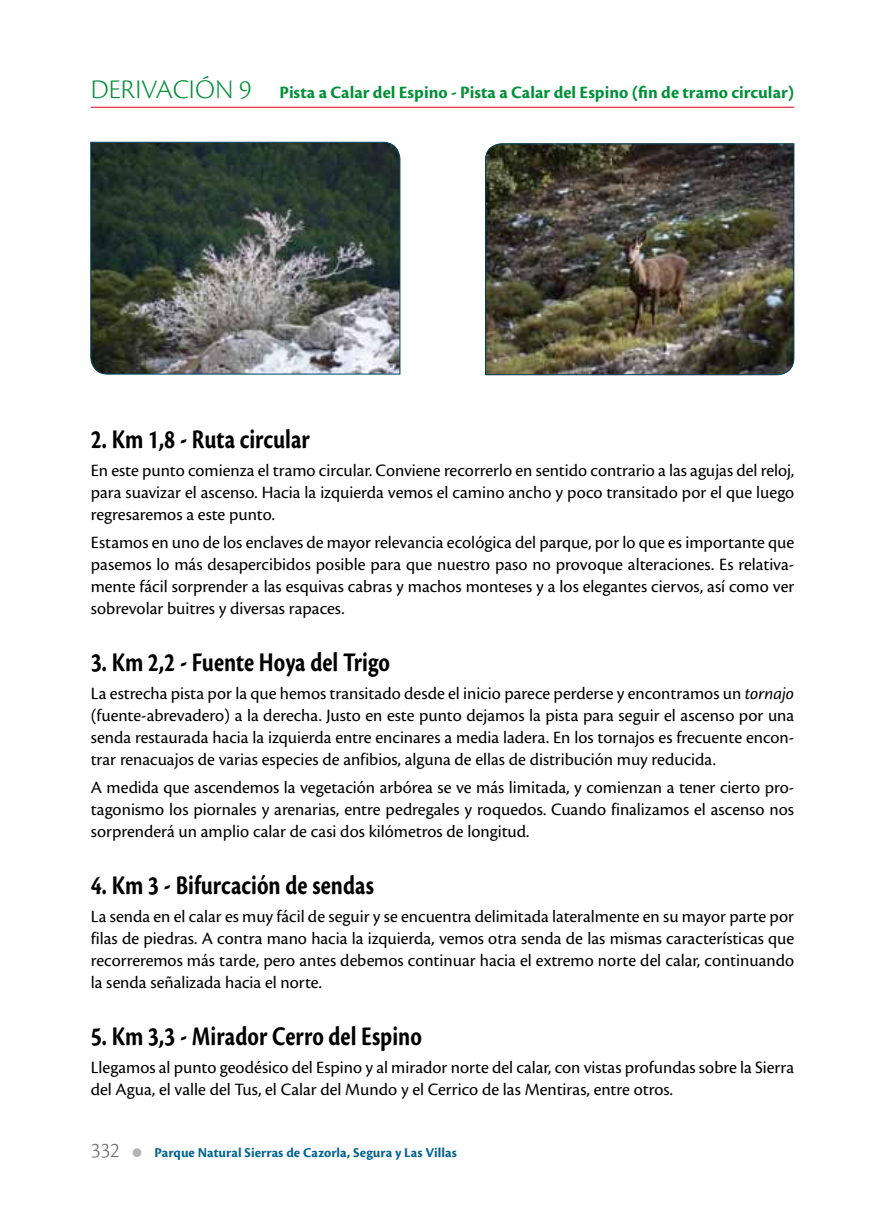
<style>
.page{position:relative;width:885px;height:1225px;background:#fff}
.page>*{position:absolute;margin:0;border:0;box-sizing:border-box;transform-origin:0 0}
.t1{font:700 28px "Cronos Pro";color:#000;scale:.8 1}
.t2{font:300 28px "Cronos Pro";color:#009037}
.t3{font:300 22px "Cronos Pro";color:#646567}
.t4{font:18px/22.2px "Cronos Pro";color:#000;text-align:justify}
.t5{font:700 18px "Cronos Pro";color:#009037}
.t6{font:700 14px "Cronos Pro";color:#006390}
.s1{font-weight:300;font-size:28px}
.s2{font-style:italic}
</style>
<div class="page">
<hr style="left:91px;top:107px;width:703px;height:1px;background:#e2001a">
<img style="left:90px;top:141px;width:311px;height:234px">
<img style="left:485px;top:143px;width:309px;height:233px">
<h1 class="t2" style="left:91px;top:73px;width:15px">DERIVACIÓN</h1>
<p class="t5" style="left:239px;top:82px;width:556px"><span class="s1">9</span> Pista a Calar del Espino - Pista a Calar del Espino (fin de tramo circular)</p>
<h1 class="t1" style="left:91px;top:423px;width:275px">2. Km 1,8 - Ruta circular</h1>
<p class="t4" style="left:91px;top:459px;width:705px">En este punto comienza el tramo circular. Conviene recorrerlo en sentido contrario a las agujas del reloj, para suavizar el ascenso. Hacia la izquierda vemos el camino ancho y poco transitado por el que luego regresaremos a este punto.</p>
<p class="t4" style="left:91px;top:531px;width:705px">Estamos en uno de los enclaves de mayor relevancia ecológica del parque, por lo que es importante que pasemos lo más desapercibidos posible para que nuestro paso no provoque alteraciones. Es relativa&shy;mente fácil sorprender a las esquivas cabras y machos monteses y a los elegantes ciervos, así como ver sobrevolar buitres y diversas rapaces.</p>
<h1 class="t1" style="left:91px;top:646px;width:375px">3. Km 2,2 - Fuente Hoya del Trigo</h1>
<p class="t4" style="left:91px;top:682px;width:705px">La estrecha pista por la que hemos transitado desde el inicio parece perderse y encontramos un <span class="s2">tornajo </span>(fuente-abrevadero) a la derecha. Justo en este punto dejamos la pista para seguir el ascenso por una senda restaurada hacia la izquierda entre encinares a media ladera. En los tornajos es frecuente encon&shy;trar renacuajos de varias especies de anfibios, alguna de ellas de distribución muy reducida.</p>
<p class="t4" style="left:91px;top:776px;width:704px">A medida que ascendemos la vegetación arbórea se ve más limitada, y comienzan a tener cierto pro&shy;tagonismo los piornales y arenarias, entre pedregales y roquedos. Cuando finalizamos el ascenso nos sorprenderá un amplio calar de casi dos kilómetros de longitud.</p>
<h1 class="t1" style="left:91px;top:869px;width:355px">4. Km 3 - Bifurcación de sendas</h1>
<p class="t4" style="left:91px;top:905px;width:705px">La senda en el calar es muy fácil de seguir y se encuentra delimitada lateralmente en su mayor parte por filas de piedras. A contra mano hacia la izquierda, vemos otra senda de las mismas características que recorreremos más tarde, pero antes debemos continuar hacia el extremo norte del calar, continuando la senda señalizada hacia el norte.</p>
<h1 class="t1" style="left:91px;top:1020px;width:415px">5. Km 3,3 - Mirador Cerro del Espino</h1>
<p class="t4" style="left:91px;top:1056px;width:704px">Llegamos al punto geodésico del Espino y al mirador norte del calar, con vistas profundas sobre la Sierra del Agua, el valle del Tus, el Calar del Mundo y el Cerrico de las Mentiras, entre otros.</p>
<p class="t3" style="left:91px;top:1137px;width:31px">332</p>
<p class="t6" style="left:155px;top:1144px;width:304px">Parque Natural Sierras de Cazorla, Segura y Las Villas</p>
</div>
